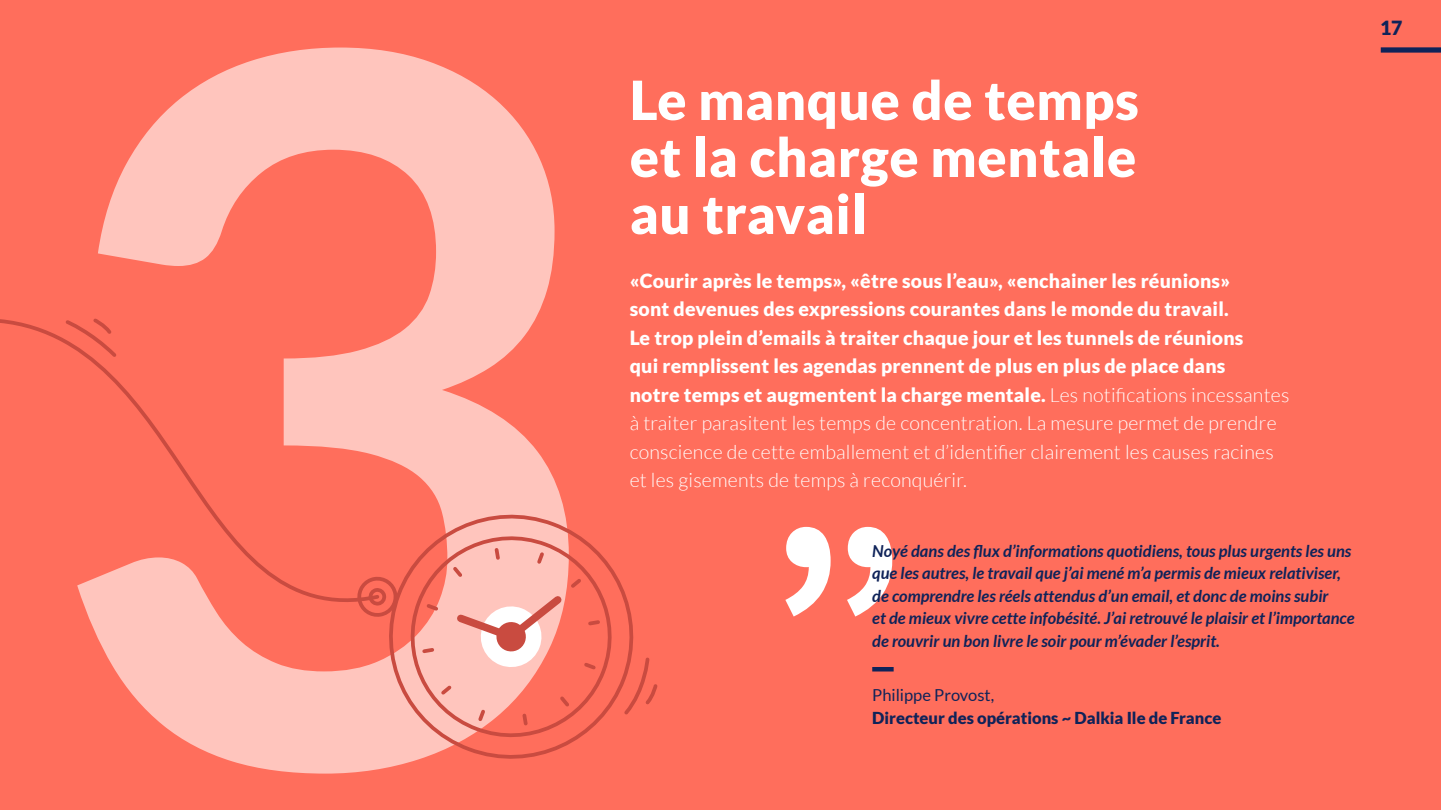
<style>
.page{position:relative;width:1441px;height:810px;background:#fff}
.page>*{position:absolute;margin:0;border:0;box-sizing:border-box;transform-origin:0 0}
.t1{font:900 54px/57px "Lato";letter-spacing:.01em;color:#fff;text-align:justify}
.t2{font:900 19.5px/28.5px "Lato";letter-spacing:.01em;color:#fff}
.t3{font:900 19.5px "Lato";color:#0f2359}
.t4{font:italic 700 16.5px/22.5px "Lato";color:#0f2359}
.t5{font:900 16.5px "Lato";color:#0f2359}
.t6{font:16.5px "Lato";color:#0f2359}
.s1{font-weight:300}
</style>
<div class="page">
<div style="left:0;top:0;width:1440px;height:810px;background:#ff6e5c"></div>
<div style="left:1380px;top:47px;width:60px;height:6px;background:#0f2359"></div>
<svg style="left:98px;top:48px;width:457px;height:726px;fill:#ffc5bd"></svg>
<svg style="left:785px;top:527px;width:107px;height:90px"></svg>
<div style="left:872px;top:667px;width:21px;height:5px;background:#0f2359"></div>
<svg style="left:0;top:310px;width:382px;height:33px"></svg>
<svg style="left:375px;top:718px;width:186px;height:54px"></svg>
<svg style="left:400px;top:718px;width:202px;height:30px"></svg>
<svg style="left:64px;top:317px;width:594px;height:401px"></svg>
<p class="t1" style="left:629px;top:71px;width:510px">Le manque de temps et la charge mentale au travail</p>
<p class="t2" style="left:629px;top:266px;width:661px">«Courir après le temps», «être sous l’eau», «enchainer les réunions»<br>sont devenues des expressions courantes dans le monde du travail.<br>Le trop plein d’emails à traiter chaque jour et les tunnels de réunions<br>qui remplissent les agendas prennent de plus en plus de place dans<br>notre temps et augmentent la charge mentale. <span class="s1">Les notifications incessantes à traiter parasitent les temps de concentration. La mesure permet de prendre conscience de cette emballement et d’identifier clairement les causes racines et les gisements de temps à reconquérir.</span></p>
<p class="t4" style="left:872px;top:540px;width:484px">Noyé dans des flux d’informations quotidiens, tous plus urgents les uns que les autres, le travail que j’ai mené m’a permis de mieux relativiser, de comprendre les réels attendus d’un email, et donc de moins subir<br>et de mieux vivre cette infobésité. J’ai retrouvé le plaisir et l’importance de rouvrir un bon livre le soir pour m’évader l’esprit.</p>
<p class="t6" style="left:872px;top:686px;width:123px">Philippe Provost,</p>
<p class="t5" style="left:872px;top:708px;width:350px">Directeur des opérations ~ Dalkia Ile de France</p>
<p class="t3" style="left:1379px;top:17px;width:24px">17</p>
</div>
